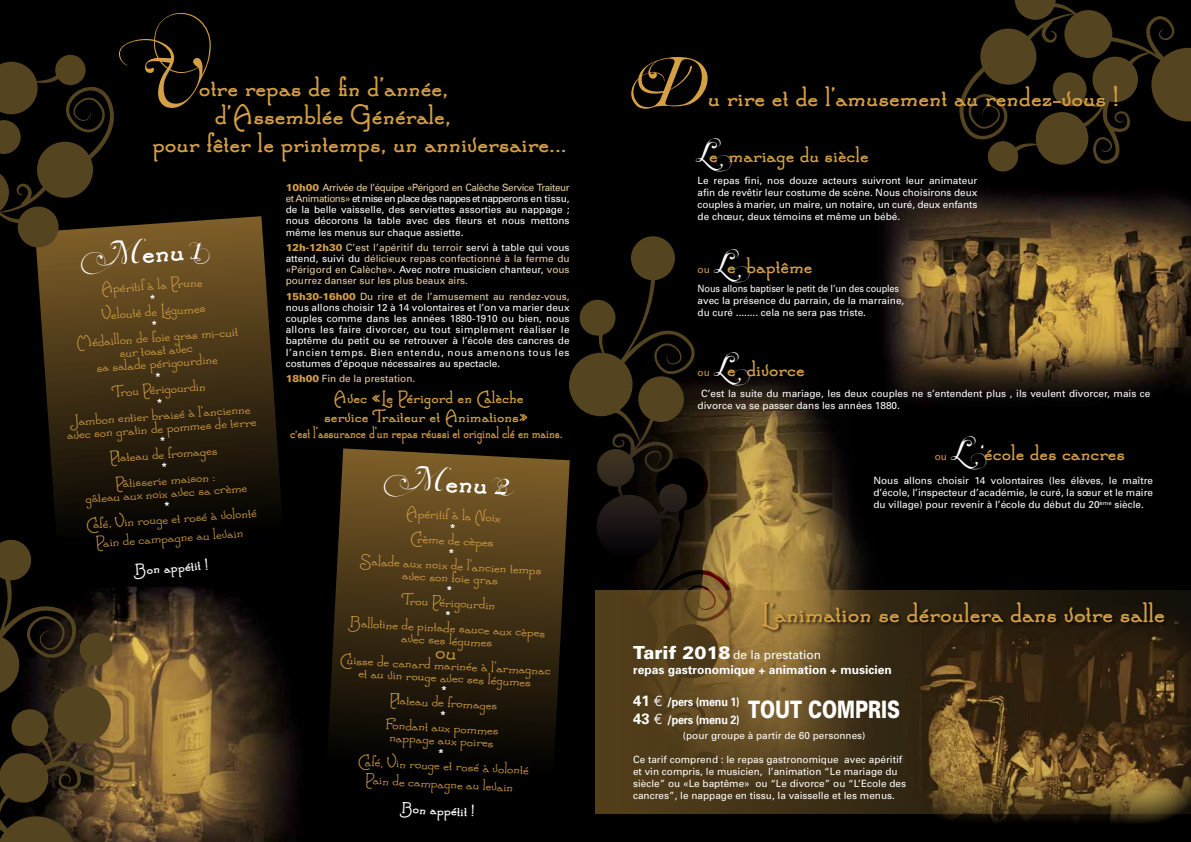
<style>
.page{position:relative;width:1191px;height:842px;background:#000}
.page>*{position:absolute;margin:0;border:0;box-sizing:border-box;transform-origin:0 0}
.t1{font:700 30px "Santa's Sleigh Full";color:#d49f45}
.t2{font:700 24px "Santa's Sleigh Full";color:#d49f45}
.t3{font:900 24px "Univers";color:#fff;scale:.75 1}
.t4{font:700 19px/19px "Santa's Sleigh Full";color:#d49f45;text-align:center}
.t5{font:700 18px "Santa's Sleigh Full";letter-spacing:-.01em;color:#d49f45;scale:.8 1}
.t6{font:17px/13px "Santa's Sleigh Full";color:#d49f45;text-align:center}
.t7{font:700 17px "Santa's Sleigh Full";color:#fff}
.t8{font:700 12px/14.4px "Univers";color:#fff}
.t9{font:700 12px/18px "Univers";letter-spacing:-.02em;color:#fff;scale:.9 1}
.t10{font:10px/11.2px "Univers";color:#fff;text-align:justify}
.t11{font:10px/11.2px "Univers";color:#eacfa3;text-align:justify}
.t12{font:10px/12px "Univers";color:#fff;scale:.91 1}
.t13{font:10px "Univers";color:#d49f45}
.s1{font-weight:900;color:#d49f45}
.s2{color:#eacfa3}
.s3{color:#fff}
.s4{font-weight:900;font-size:18px}
.s5{font-weight:400}
.s6{font-size:15px}
.s7{font-family:"Euro Mono";font-weight:400;font-size:15px}
</style>
<div class="page">
<svg style="left:116px;top:216px;width:165px;height:300px;background:#3a2b12"></svg>
<img style="left:116px;top:586px;width:182px;height:256px">
<img style="left:883px;top:189px;width:308px;height:211px">
<img style="left:687px;top:286px;width:224px;height:528px">
<svg style="left:329px;top:448px;width:240px;height:301px;background:#3b2c13"></svg>
<svg style="left:595px;top:458px;width:137px;height:356px"></svg>
<svg style="left:595px;top:590px;width:596px;height:223px;background:#55411e"></svg>
<img style="left:901px;top:604px;width:290px;height:219px">
<svg style="left:959px;top:0;width:232px;height:172px"></svg>
<svg style="left:569px;top:258px;width:118px;height:301px"></svg>
<svg style="left:0;top:275px;width:116px;height:567px"></svg>
<div style="left:761px;top:601px;width:407px;height:33px;background:#000;opacity:.75"></div>
<svg style="left:714px;top:352px;width:35px;height:33px"></svg>
<svg style="left:0;top:54px;width:211px;height:221px"></svg>
<svg style="left:150px;top:294px;width:5px;height:5px"></svg>
<svg style="left:152px;top:320px;width:5px;height:5px"></svg>
<svg style="left:156px;top:372px;width:4px;height:5px"></svg>
<svg style="left:157px;top:398px;width:5px;height:4px"></svg>
<svg style="left:160px;top:437px;width:5px;height:4px"></svg>
<svg style="left:162px;top:463px;width:5px;height:4px"></svg>
<svg style="left:165px;top:502px;width:4px;height:4px"></svg>
<div style="left:383px;top:464px;width:132px;height:35px;background:#735625"></div>
<svg style="left:450px;top:523px;width:5px;height:5px"></svg>
<svg style="left:449px;top:548px;width:5px;height:5px"></svg>
<svg style="left:447px;top:586px;width:5px;height:4px"></svg>
<svg style="left:446px;top:611px;width:4px;height:4px"></svg>
<svg style="left:436px;top:651px;width:20px;height:8px"></svg>
<svg style="left:442px;top:686px;width:4px;height:4px"></svg>
<svg style="left:441px;top:711px;width:4px;height:4px"></svg>
<h1 class="t1" style="left:199px;top:68px;width:251px">otre repas de fin d’année,</h1>
<h1 class="t1" style="left:215px;top:96px;width:237px">d’Assemblée Générale,</h1>
<h1 class="t1" style="left:152px;top:124px;width:416px">pour fêter le printemps, un anniversaire...</h1>
<p class="t10" style="left:286px;top:182px;width:285px"><span class="s1">10H00</span> <span class="s2">Arrivée de l’équipe «Périgord en Calèche Service Traiteur et Animations»</span> et mise en place des nappes et napperons en tissu, de la belle vaisselle, des serviettes assorties au nappage ; nous décorons la table avec des fleurs et nous mettons même les menus sur chaque assiette.</p>
<p class="t11" style="left:286px;top:242px;width:285px"><span class="s1">12H-12H30</span> C’est l’apéritif du terroir <span class="s3">servi à table qui vous attend, suivi du</span> délicieux repas confectionné à la ferme du «Périgord en Calèche»<span class="s3">. Avec notre musicien chanteur,</span> vous pourrez danser sur les plus beaux airs.</p>
<p class="t10" style="left:286px;top:291px;width:285px"><span class="s1">15H30-16H00</span> <span class="s2">Du rire et de l’amusement au rendez-vous, </span>nous allons choisir 12 à 14 volontaires et l’on va marier deux couples comme dans les années 1880-1910 ou bien, nous allons les faire divorcer, ou tout simplement réaliser le baptême du petit ou se retrouver à l’école des cancres de l’ancien temps. Bien entendu, nous amenons tous les costumes d’époque nécessaires au spectacle.</p>
<p class="t11" style="left:286px;top:373px;width:131px"><span class="s1">18H00</span> Fin de la prestation.</p>
<h3 class="t4" style="left:324px;top:388px;width:206px">Avec «Le Périgord en Calèche service Traiteur et Animations»</h3>
<h3 class="t5" style="left:290px;top:422px;width:342px">c’est l’assurance d’un repas réussi et original clé en mains.</h3>
<h3 class="t6" style="left:101px;top:282px;width:103px;rotate:-4deg">Apéritif à la Prune</h3>
<h3 class="t6" style="left:101px;top:308px;width:106px;rotate:-4deg">Velouté de Légumes</h3>
<h3 class="t6" style="left:76px;top:336px;width:164px;rotate:-4deg">Médaillon de foie gras mi-cuit sur toast avec<br>sa salade périgourdine</h3>
<h3 class="t6" style="left:112px;top:386px;width:95px;rotate:-4deg">Trou Périgourdin</h3>
<h3 class="t6" style="left:65px;top:415px;width:192px;rotate:-4deg">Jambon entier braisé à l’ancienne avec son gratin de pommes de terre</h3>
<h3 class="t6" style="left:109px;top:451px;width:110px;rotate:-4deg">Plateau de fromages</h3>
<h3 class="t6" style="left:84px;top:479px;width:164px;rotate:-4deg">Pâtisserie maison :<br>gâteau aux noix avec sa crème</h3>
<h3 class="t6" style="left:85px;top:515px;width:173px;line-height:19px;rotate:-4deg">Café, Vin rouge et rosé à volonté<br>Pain de campagne au levain</h3>
<h3 class="t7" style="left:134px;top:559px;width:75px;rotate:-4deg">Bon appétit !</h3>
<h3 class="t6" style="left:406px;top:506px;width:97px;rotate:3deg">Apéritif à la Noix</h3>
<h3 class="t6" style="left:362px;top:523px;width:183px;line-height:25px;rotate:3deg">Crème de cèpes<br>Salade aux noix de l’ancien temps</h3>
<h3 class="t6" style="left:402px;top:568px;width:97px;rotate:3deg">avec son foie gras</h3>
<h3 class="t6" style="left:351px;top:585px;width:198px;line-height:25px;rotate:3deg">Trou Périgourdin<br>Ballotine de pintade sauce aux cèpes</h3>
<h3 class="t6" style="left:342px;top:622px;width:213px;line-height:25px;rotate:3deg">avec ses légumes<br>Cuisse de canard marinée à l’armagnac</h3>
<h3 class="t6" style="left:359px;top:666px;width:174px;rotate:3deg">et au vin rouge avec ses légumes</h3>
<h3 class="t6" style="left:390px;top:693px;width:110px;rotate:3deg">Plateau de fromages</h3>
<h3 class="t6" style="left:386px;top:718px;width:115px;line-height:12.5px;text-align:left;rotate:3deg">Fondant aux pommes nappage aux poires</h3>
<h3 class="t6" style="left:359px;top:752px;width:173px;line-height:18px;rotate:3deg">Café, Vin rouge et rosé à volonté<br>Pain de campagne au levain</h3>
<h3 class="t7" style="left:401px;top:797px;width:75px;rotate:3deg">Bon appétit !</h3>
<h1 class="t1" style="left:708px;top:79px;width:413px">u rire et de l’amusement au rendez-vous !</h1>
<h2 class="t2" style="left:709px;top:140px;width:161px">e mariage du siècle</h2>
<p class="t10" style="left:697px;top:174px;width:281px;line-height:12px">Le repas fini, nos douze acteurs suivront leur animateur afin de revêtir leur costume de scène. Nous choisirons deux couples à marier, un maire, un notaire, un curé, deux enfants de chœur, deux témoins et même un bébé.</p>
<p class="t13" style="left:697px;top:264px;width:14px">ou</p>
<h2 class="t2" style="left:727px;top:252px;width:87px">e baptême</h2>
<p class="t12" style="left:697px;top:282px;width:229px">Nous allons baptiser le petit de l’un des couples avec la présence du parrain, de la marraine, du curé ........ cela ne sera pas triste.</p>
<p class="t13" style="left:697px;top:367px;width:14px">ou</p>
<h2 class="t2" style="left:727px;top:354px;width:79px">e divorce</h2>
<p class="t10" style="left:697px;top:387px;width:454px;line-height:12px;text-indent:4px">C’est la suite du mariage, les deux couples ne s’entendent plus , ils veulent divorcer, mais ce divorce va se passer dans les années 1880.</p>
<p class="t13" style="left:934px;top:451px;width:14px">ou</p>
<h2 class="t2" style="left:980px;top:438px;width:146px"><span class="s3">‘</span>école des cancres</h2>
<p class="t10" style="left:873px;top:475px;width:281px;line-height:12px">Nous allons choisir 14 volontaires (les élèves, le maître d’école, l’inspecteur d’académie, le curé, la sœur et le maire du village) pour revenir à l’école du début du 20<sup>ème</sup> siècle.</p>
<h1 class="t1" style="left:761px;top:594px;width:405px">L’animation se déroulera dans votre salle</h1>
<p class="t8" style="left:633px;top:648px;width:260px"><span class="s4">TARIF 2018</span> <span class="s5">de la prestation<br></span>repas gastronomique + animation + musicien</p>
<p class="t9" style="left:633px;top:693px;width:120px"><span class="s6">41</span> <span class="s7">€</span> /pers (menu 1)<br><span class="s6">43</span> <span class="s7">€</span> /pers (menu 2)</p>
<p class="t10" style="left:683px;top:730px;width:184px">(pour groupe à partir de 60 personnes)</p>
<p class="t10" style="left:633px;top:753px;width:274px;line-height:12px;text-align:left">Ce tarif comprend : le repas gastronomique avec apéritif et vin compris, le musicien, l’animation “Le mariage du siècle” ou «Le baptême» ou “Le divorce” ou “L’Ecole des cancres”, le nappage en tissu, la vaisselle et les menus.</p>
<h2 class="t3" style="left:748px;top:694px;width:204px">TOUT COMPRIS</h2>
</div>
